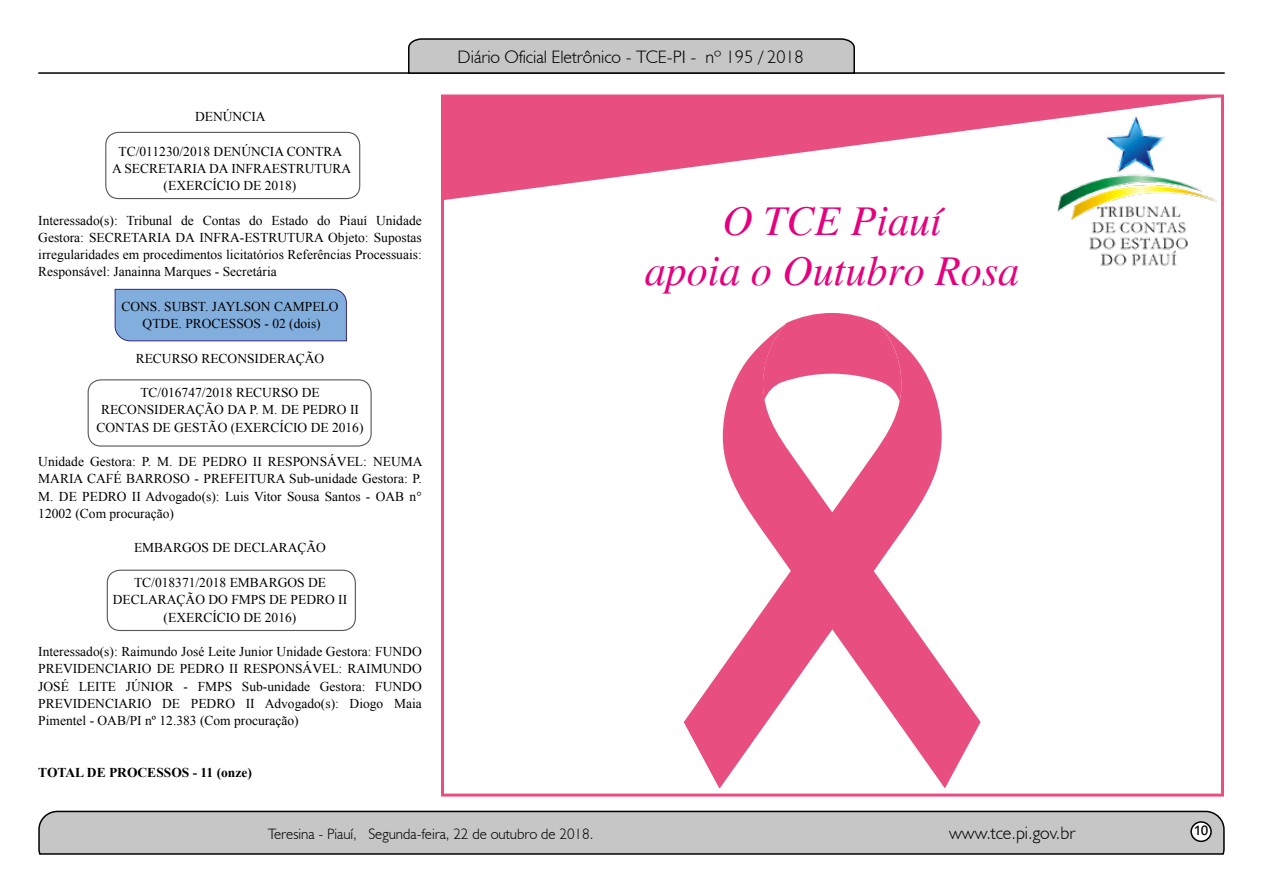
<style>
.page{position:relative;width:1263px;height:893px;background:#fff}
.page>*{position:absolute;margin:0;border:0;box-sizing:border-box;transform-origin:0 0}
.t1{font:italic 42px/50.4px "Times";color:#e6007d;text-align:center}
.t2{font:300 18px "Humanist 521 BT";color:#000}
.t3{font:300 15px "Humanist 521 BT";color:#000}
.t4{font:15px "Estrangelo Edessa";color:#000}
.t5{font:13.5px/17.2px "Times New Roman";color:#000;text-align:center}
.t6{font:700 13.5px "Times New Roman";color:#000}
</style>
<div class="page">
<svg style="left:38px;top:810px;width:1187px;height:45px;background:#b9b9b9"></svg>
<div style="left:1191px;top:822px;width:20px;height:19px;background:#fff;border-radius:50%"></div>
<div style="left:1190px;top:821px;width:22px;height:21px;border:2px solid #000;border-radius:50%"></div>
<hr style="left:38px;top:72px;width:1187px;height:2px;background:#000">
<svg style="left:407px;top:38px;width:449px;height:36px;background:#b4b4b4"></svg>
<div style="left:115px;top:289px;width:232px;height:52px;background:#82aedd"></div>
<svg style="left:442px;top:97px;width:780px;height:103px;fill:#e84f80"></svg>
<svg style="left:786px;top:313px;width:91px;height:10px"></svg>
<svg style="left:684px;top:667px;width:39px;height:121px;fill:#e84f80"></svg>
<svg style="left:723px;top:323px;width:258px;height:465px"></svg>
<div style="left:833px;top:513px;width:47px;height:58px;background:#e84f80"></div>
<svg style="left:730px;top:364px;width:25px;height:141px;background:#ea638e"></svg>
<img style="left:1057px;top:111px;width:159px;height:155px">
<div style="left:105px;top:132px;width:255px;height:67px;border:1px solid #575756;border-radius:13px"></div>
<div style="left:88px;top:379px;width:284px;height:68px;border:1px solid #575756;border-radius:13px"></div>
<div style="left:107px;top:570px;width:249px;height:61px;border:1px solid #575756;border-radius:13px"></div>
<p class="t5" style="left:195px;top:108px;width:72px">DENÚNCIA</p>
<p class="t5" style="left:112px;top:142px;width:241px">TC/011230/2018 DENÚNCIA CONTRA<br>A SECRETARIA DA INFRAESTRUTURA (EXERCÍCIO DE 2018)</p>
<p class="t5" style="left:38px;top:211px;width:385px;text-align:justify">Interessado(s): Tribunal de Contas do Estado do Piauí Unidade Gestora: SECRETARIA DA INFRA-ESTRUTURA Objeto: Supostas irregularidades em procedimentos licitatórios Referências Processuais:<br>Responsável: Janainna Marques - Secretária</p>
<p class="t5" style="left:121px;top:298px;width:219px">CONS. SUBST. JAYLSON CAMPELO<br>QTDE. PROCESSOS - 02 (dois)</p>
<p class="t5" style="left:136px;top:349px;width:190px">RECURSO RECONSIDERAÇÃO</p>
<p class="t5" style="left:96px;top:384px;width:269px">TC/016747/2018 RECURSO DE<br>RECONSIDERAÇÃO DA P. M. DE PEDRO II<br>CONTAS DE GESTÃO (EXERCÍCIO DE 2016)</p>
<p class="t5" style="left:38px;top:453px;width:386px;text-align:justify">Unidade Gestora: P. M. DE PEDRO II RESPONSÁVEL: NEUMA MARIA CAFÉ BARROSO - PREFEITURA Sub-unidade Gestora: P.<br>M. DE PEDRO II Advogado(s): Luis Vitor Sousa Santos - OAB n° 12002 (Com procuração)</p>
<p class="t5" style="left:134px;top:539px;width:193px">EMBARGOS DE DECLARAÇÃO</p>
<p class="t5" style="left:113px;top:574px;width:236px">TC/018371/2018 EMBARGOS DE<br>DECLARAÇÃO DO FMPS DE PEDRO II (EXERCÍCIO DE 2016)</p>
<p class="t5" style="left:38px;top:643px;width:385px;text-align:justify">Interessado(s): Raimundo José Leite Junior Unidade Gestora: FUNDO PREVIDENCIARIO DE PEDRO II RESPONSÁVEL: RAIMUNDO JOSÉ LEITE JÚNIOR - FMPS Sub-unidade Gestora: FUNDO PREVIDENCIARIO DE PEDRO II Advogado(s): Diogo Maia Pimentel - OAB/PI nº 12.383 (Com procuração)</p>
<p class="t6" style="left:38px;top:763px;width:215px">TOTAL DE PROCESSOS - 11 (onze)</p>
<h2 class="t2" style="left:458px;top:46px;width:347px">Diário Oficial Eletrônico - TCE-PI - nº 195 / 2018</h2>
<h1 class="t1" style="left:645px;top:196px;width:376px">O TCE Piauí<br>apoia o Outubro Rosa</h1>
<p class="t3" style="left:268px;top:824px;width:327px">Teresina - Piauí, Segunda-feira, 22 de outubro de 2018.</p>
<h2 class="t2" style="left:949px;top:822px;width:128px">www.tce.pi.gov.br</h2>
<p class="t4" style="left:1194px;top:823px;width:16px">10</p>
</div>
